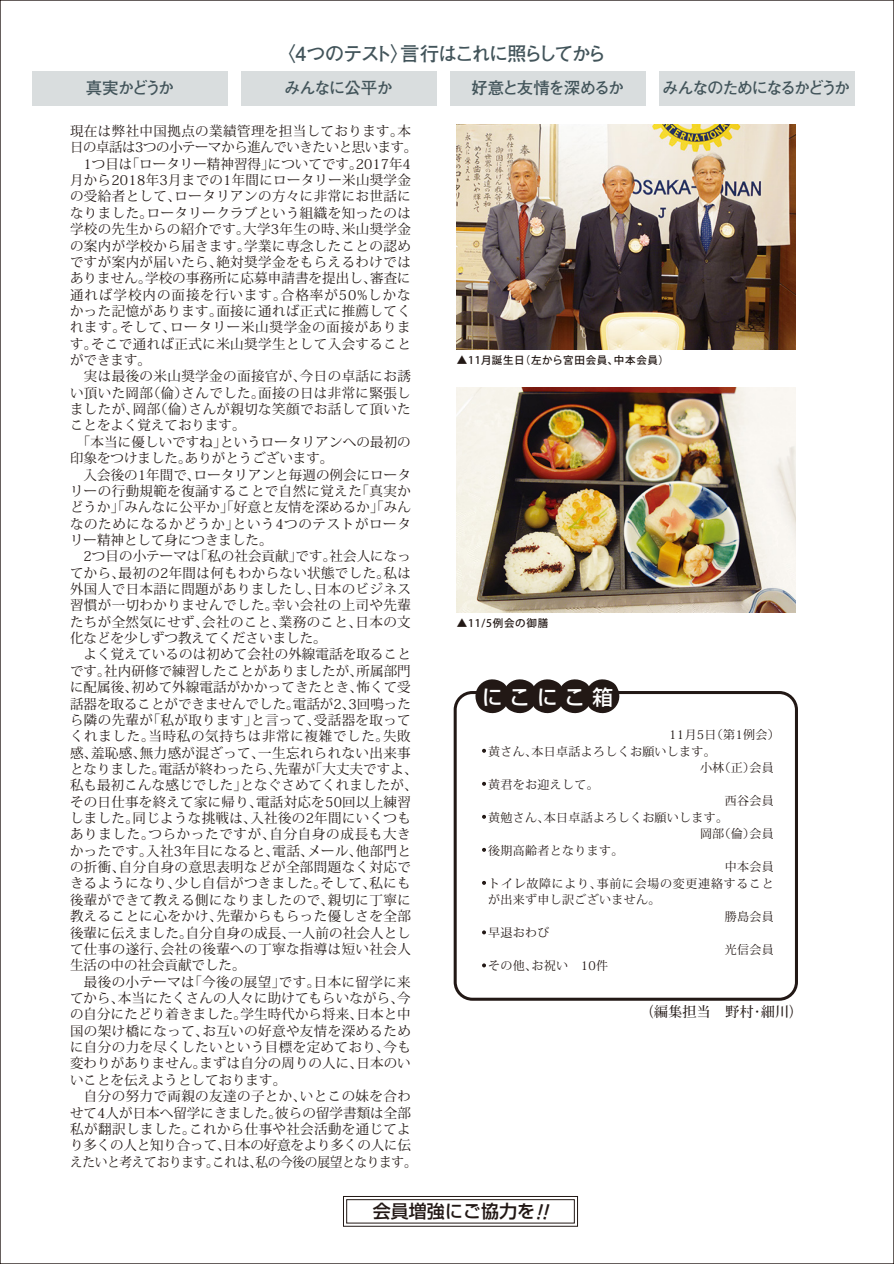
<style>
.page{position:relative;width:894px;height:1264px;background:#fff}
.page>*{position:absolute;margin:0;border:0;box-sizing:border-box;transform-origin:0 0}
.t1{font:500 20.7px "Shin Go Pro";letter-spacing:.34em;color:#fff}
.t2{font:700 19.5px "Futo Go B101 Pro";letter-spacing:-.115em;color:#42545a}
.t3{font:500 18px "Shin Go Pro";color:#221815}
.t4{font:700 16.5px "Futo Go B101 Pro";letter-spacing:-.11em;color:#42545a}
.t5{font:700 16.5px "Futo Go B101 Pro";letter-spacing:-.075em;color:#42545a}
.t6{font:700 16.5px "Futo Go B101 Pro";letter-spacing:-.065em;color:#42545a}
.t7{font:700 14.25px "Futo Min A101 Pro";color:#221815}
.t8{font:13.5px "Koz Min Pro";letter-spacing:.025em;color:#221815}
.t9{font:13.5px "Koz Min Pro";color:#221815}
.t10{font:13.5px "Koz Min Pro";letter-spacing:.005em;color:#221815}
.t11{font:13.5px "Koz Min Pro";letter-spacing:.05em;color:#221815}
.t12{font:13.5px "Koz Min Pro";letter-spacing:-.025em;color:#221815;scale:.94 1}
.t13{font:13.5px "Koz Min Pro";letter-spacing:-.025em;color:#221815}
.t14{font:13.5px "Koz Min Pro";letter-spacing:-.01em;color:#221815}
.t15{font:13.5px "Koz Min Pro";letter-spacing:.075em;color:#221815}
.t16{font:13.5px "Koz Min Pro";letter-spacing:.045em;color:#221815}
.t17{font:12px "Koz Min Pro";letter-spacing:.025em;color:#221815}
.t18{font:12px "Koz Min Pro";letter-spacing:.06em;color:#221815}
.t19{font:500 10.5px "Koz Go Pro";letter-spacing:.075em;color:#221815}
</style>
<div class="page">
<div style="left:343px;top:1195px;width:234px;height:31px;border:1px solid #221815"></div>
<div style="left:346px;top:1199px;width:228px;height:24px;border:1px solid #221815"></div>
<div style="left:33px;top:71px;width:195px;height:34px;background:#d9ddde"></div>
<div style="left:241px;top:71px;width:196px;height:34px;background:#d9ddde"></div>
<div style="left:450px;top:71px;width:195px;height:34px;background:#d9ddde"></div>
<div style="left:658px;top:71px;width:196px;height:34px;background:#d9ddde"></div>
<img style="left:456px;top:387px;width:338px;height:225px">
<img style="left:456px;top:125px;width:338px;height:225px">
<div style="left:453px;top:691px;width:344px;height:309px;border:3px solid #221815;border-radius:17px"></div>
<svg style="left:468px;top:679px;width:158px;height:35px"></svg>
<svg style="left:482px;top:748px;width:4px;height:4px"></svg>
<svg style="left:482px;top:781px;width:4px;height:4px"></svg>
<svg style="left:482px;top:814px;width:4px;height:4px"></svg>
<svg style="left:482px;top:847px;width:4px;height:4px"></svg>
<svg style="left:482px;top:880px;width:4px;height:4px"></svg>
<svg style="left:482px;top:930px;width:4px;height:4px"></svg>
<svg style="left:482px;top:963px;width:4px;height:4px"></svg>
<h2 class="t2" style="left:276px;top:38px;width:332px">〈4つのテスト〉言行はこれに照らしてから</h2>
<p class="t4" style="left:86px;top:74px;width:90px">真実かどうか</p>
<p class="t6" style="left:284px;top:74px;width:110px">みんなに公平か</p>
<p class="t5" style="left:471px;top:74px;width:154px">好意と友情を深めるか</p>
<p class="t4" style="left:662px;top:74px;width:190px">みんなのためになるかどうか</p>
<p class="t8" style="left:70px;top:121px;width:342px">現在は弊社中国拠点の業績管理を担当しております。本</p>
<p class="t13" style="left:70px;top:138px;width:349px">日の卓話は3つの小テーマから進んでいきたいと思います。</p>
<p class="t9" style="left:83px;top:154px;width:329px">1つ目は「ロータリー精神習得」についてです。2017年4</p>
<p class="t8" style="left:70px;top:170px;width:342px">月から2018年3月までの1年間にロータリー米山奨学金</p>
<p class="t8" style="left:70px;top:187px;width:342px">の受給者として、ロータリアンの方々に非常にお世話に</p>
<p class="t8" style="left:70px;top:203px;width:342px">なりました。ロータリークラブという組織を知ったのは</p>
<p class="t8" style="left:70px;top:219px;width:342px">学校の先生からの紹介です。大学3年生の時、米山奨学金</p>
<p class="t8" style="left:70px;top:236px;width:342px">の案内が学校から届きます。学業に専念したことの認め</p>
<p class="t8" style="left:70px;top:252px;width:342px">ですが案内が届いたら、絶対奨学金をもらえるわけでは</p>
<p class="t8" style="left:70px;top:269px;width:342px">ありません。学校の事務所に応募申請書を提出し、審査に</p>
<p class="t15" style="left:70px;top:285px;width:342px">通れば学校内の面接を行います。合格率が50%しかな</p>
<p class="t8" style="left:70px;top:301px;width:342px">かった記憶があります。面接に通れば正式に推薦してく</p>
<p class="t11" style="left:70px;top:318px;width:342px">れます。そして、ロータリー米山奨学金の面接がありま</p>
<p class="t8" style="left:70px;top:334px;width:342px">す。そこで通れば正式に米山奨学生として入会すること</p>
<p class="t8" style="left:70px;top:350px;width:82px">ができます。</p>
<p class="t8" style="left:70px;top:367px;width:342px">　実は最後の米山奨学金の面接官が、今日の卓話にお誘</p>
<p class="t8" style="left:70px;top:383px;width:342px">い頂いた岡部（倫）さんでした。面接の日は非常に緊張し</p>
<p class="t8" style="left:70px;top:399px;width:342px">ましたが、岡部（倫）さんが親切な笑顔でお話して頂いた</p>
<p class="t9" style="left:70px;top:416px;width:177px">ことをよく覚えております。</p>
<p class="t8" style="left:70px;top:432px;width:342px">　「本当に優しいですね」というロータリアンへの最初の</p>
<p class="t9" style="left:70px;top:448px;width:265px">印象をつけました。ありがとうございます。</p>
<p class="t10" style="left:70px;top:465px;width:342px">　入会後の1年間で、ロータリアンと毎週の例会にロータ</p>
<p class="t8" style="left:70px;top:481px;width:342px">リーの行動規範を復誦することで自然に覚えた「真実か</p>
<p class="t8" style="left:70px;top:497px;width:342px">どうか」「みんなに公平か」「好意と友情を深めるか」「みん</p>
<p class="t16" style="left:70px;top:514px;width:342px">なのためになるかどうか」という4つのテストがロータ</p>
<p class="t9" style="left:70px;top:530px;width:204px">リー精神として身につきました。</p>
<p class="t10" style="left:84px;top:546px;width:329px">2つ目の小テーマは「私の社会貢献」です。社会人になっ</p>
<p class="t8" style="left:70px;top:563px;width:342px">てから、最初の2年間は何もわからない状態でした。私は</p>
<p class="t8" style="left:70px;top:579px;width:342px">外国人で日本語に問題がありましたし、日本のビジネス</p>
<p class="t8" style="left:70px;top:596px;width:342px">習慣が一切わかりませんでした。幸い会社の上司や先輩</p>
<p class="t8" style="left:70px;top:612px;width:342px">たちが全然気にせず、会社のこと、業務のこと、日本の文</p>
<p class="t9" style="left:70px;top:628px;width:258px">化などを少しずつ教えてくださいました。</p>
<p class="t8" style="left:70px;top:645px;width:342px">　よく覚えているのは初めて会社の外線電話を取ること</p>
<p class="t8" style="left:70px;top:661px;width:342px">です。社内研修で練習したことがありましたが、所属部門</p>
<p class="t8" style="left:70px;top:677px;width:342px">に配属後、初めて外線電話がかかってきたとき、怖くて受</p>
<p class="t9" style="left:70px;top:694px;width:342px">話器を取ることができませんでした。電話が2、3回鳴った</p>
<p class="t8" style="left:70px;top:710px;width:342px">ら隣の先輩が「私が取ります」と言って、受話器を取って</p>
<p class="t11" style="left:70px;top:726px;width:342px">くれました。当時私の気持ちは非常に複雑でした。失敗</p>
<p class="t8" style="left:70px;top:743px;width:342px">感、羞恥感、無力感が混ざって、一生忘れられない出来事</p>
<p class="t8" style="left:70px;top:759px;width:349px">となりました。電話が終わったら、先輩が「大丈夫ですよ、</p>
<p class="t8" style="left:70px;top:775px;width:349px">私も最初こんな感じでした」となぐさめてくれましたが、</p>
<p class="t8" style="left:70px;top:792px;width:342px">その日仕事を終えて家に帰り、電話対応を50回以上練習</p>
<p class="t8" style="left:70px;top:808px;width:342px">しました。同じような挑戦は、入社後の2年間にいくつも</p>
<p class="t11" style="left:70px;top:824px;width:342px">ありました。つらかったですが、自分自身の成長も大き</p>
<p class="t8" style="left:70px;top:841px;width:342px">かったです。入社3年目になると、電話、メール、他部門と</p>
<p class="t8" style="left:70px;top:857px;width:342px">の折衝、自分自身の意思表明などが全部問題なく対応で</p>
<p class="t8" style="left:70px;top:873px;width:342px">きるようになり、少し自信がつきました。そして、私にも</p>
<p class="t8" style="left:70px;top:890px;width:342px">後輩ができて教える側になりましたので、親切に丁寧に</p>
<p class="t8" style="left:70px;top:906px;width:342px">教えることに心をかけ、先輩からもらった優しさを全部</p>
<p class="t8" style="left:70px;top:922px;width:342px">後輩に伝えました。自分自身の成長、一人前の社会人とし</p>
<p class="t8" style="left:70px;top:939px;width:342px">て仕事の遂行、会社の後輩への丁寧な指導は短い社会人</p>
<p class="t9" style="left:70px;top:955px;width:177px">生活の中の社会貢献でした。</p>
<p class="t8" style="left:70px;top:972px;width:342px">　最後の小テーマは「今後の展望」です。日本に留学に来</p>
<p class="t8" style="left:70px;top:988px;width:342px">てから、本当にたくさんの人々に助けてもらいながら、今</p>
<p class="t8" style="left:70px;top:1004px;width:342px">の自分にたどり着きました。学生時代から将来、日本と中</p>
<p class="t8" style="left:70px;top:1021px;width:342px">国の架け橋になって、お互いの好意や友情を深めるため</p>
<p class="t8" style="left:70px;top:1037px;width:342px">に自分の力を尽くしたいという目標を定めており、今も</p>
<p class="t8" style="left:70px;top:1053px;width:342px">変わりがありません。まずは自分の周りの人に、日本のい</p>
<p class="t9" style="left:70px;top:1070px;width:217px">いことを伝えようとしております。</p>
<p class="t8" style="left:70px;top:1086px;width:342px">　自分の努力で両親の友達の子とか、いとこの妹を合わ</p>
<p class="t10" style="left:70px;top:1102px;width:342px">せて4人が日本へ留学にきました。彼らの留学書類は全部</p>
<p class="t8" style="left:70px;top:1119px;width:342px">私が翻訳しました。これから仕事や社会活動を通じてよ</p>
<p class="t14" style="left:70px;top:1135px;width:342px">り多くの人と知り合って、日本の好意をより多くの人に伝</p>
<p class="t12" style="left:70px;top:1151px;width:370px">えたいと考えております。これは、私の今後の展望となります。</p>
<p class="t19" style="left:456px;top:353px;width:214px">▲11月誕生日（左から宮田会員、中本会員）</p>
<p class="t19" style="left:456px;top:616px;width:93px">▲11/5例会の御膳</p>
<h1 class="t1" style="left:482px;top:679px;width:132px">にこにこ箱</h1>
<p class="t17" style="left:669px;top:726px;width:112px">11月5日（第1例会）</p>
<p class="t17" style="left:478px;top:742px;width:239px">・黄さん、本日卓話よろしくお願いします。</p>
<p class="t17" style="left:699px;top:759px;width:75px">小林（正）会員</p>
<p class="t17" style="left:478px;top:775px;width:122px">・黄君をお迎えして。</p>
<p class="t17" style="left:724px;top:792px;width:50px">西谷会員</p>
<p class="t17" style="left:478px;top:808px;width:251px">・黄勉さん、本日卓話よろしくお願いします。</p>
<p class="t17" style="left:699px;top:825px;width:75px">岡部（倫）会員</p>
<p class="t17" style="left:478px;top:841px;width:153px">・後期高齢者となります。　</p>
<p class="t17" style="left:724px;top:858px;width:50px">中本会員</p>
<p class="t18" style="left:478px;top:874px;width:297px">・トイレ故障により、事前に会場の変更連絡すること</p>
<p class="t17" style="left:488px;top:891px;width:173px">が出来ず申し訳ございません。</p>
<p class="t17" style="left:724px;top:907px;width:50px">勝島会員</p>
<p class="t17" style="left:478px;top:924px;width:98px">・早退おわび　　</p>
<p class="t17" style="left:724px;top:940px;width:50px">光信会員</p>
<p class="t17" style="left:478px;top:957px;width:132px">・その他、お祝い　10件</p>
<p class="t7" style="left:639px;top:1000px;width:165px">（編集担当　野村・細川）</p>
<h3 class="t3" style="left:373px;top:1196px;width:163px">会員増強にご協力を</h3>
</div>
